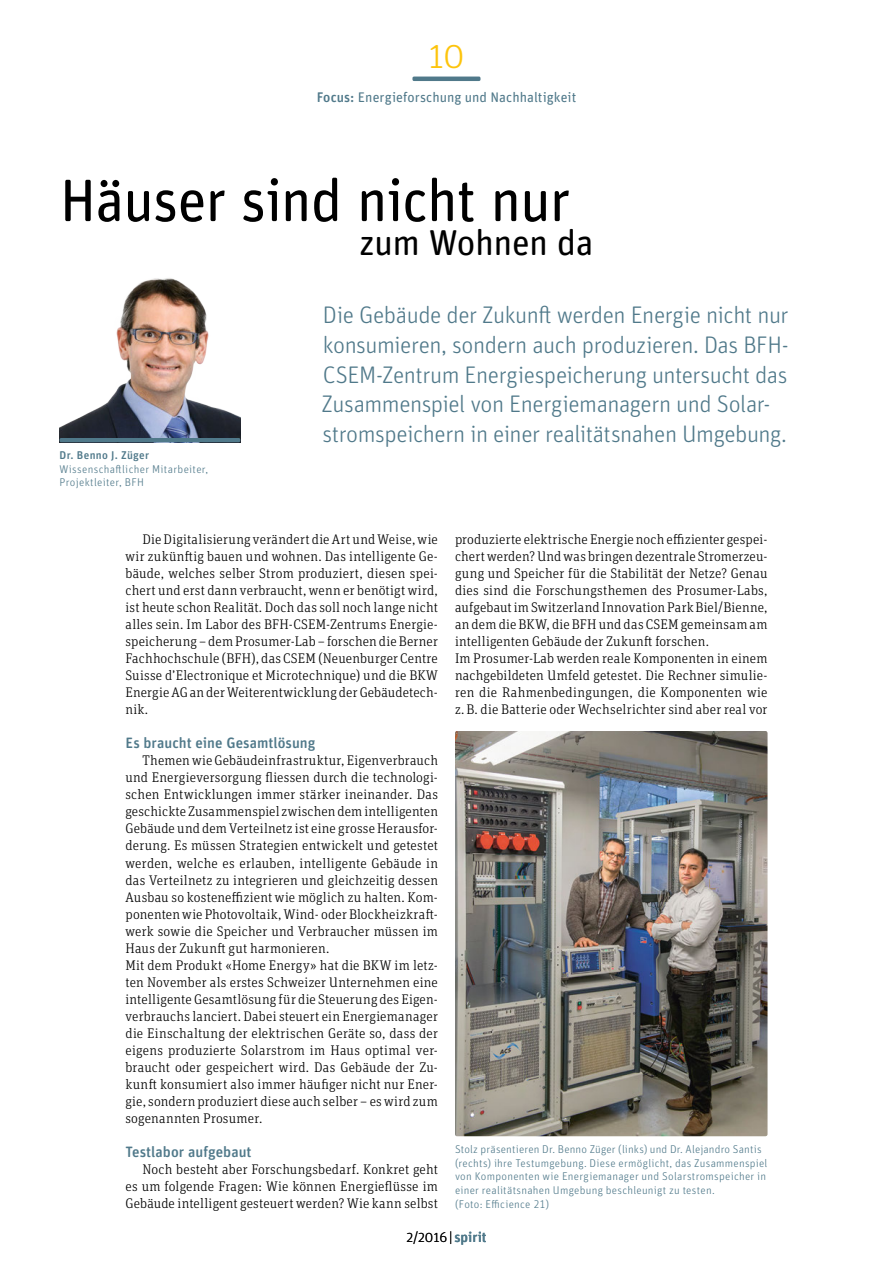
<style>
.page{position:relative;width:893px;height:1263px;background:#fff}
.page>*{position:absolute;margin:0;border:0;box-sizing:border-box;transform-origin:0 0}
.t1{font:60px "Unit Rounded Pro";letter-spacing:-.02em;color:#000}
.t2{font:36px "Unit Rounded Pro";letter-spacing:-.02em;color:#000}
.t3{font:300 36px "Unit Rounded Pro";color:#fdc40c}
.t4{font:300 24px/29.7px "Unit Rounded Pro";letter-spacing:-.02em;color:#50798a}
.t5{font:500 15px "Unit Rounded Pro";color:#50798a}
.t6{font:300 14.25px "Unit Rounded Pro";color:#000}
.t7{font:300 13.95px/17px "Unit Slab Pro";letter-spacing:.015em;color:#000;text-align:justify}
.t8{font:13.95px "Unit Rounded Pro";color:#50798a}
.t9{font:300 11.25px/13.6px "Unit Rounded Pro";letter-spacing:.025em;color:#50798a}
.t10{font:500 11.25px "Unit Rounded Pro";letter-spacing:.03em;color:#50798a}
.s1{font-weight:500}
.s2{font-weight:500;color:#50798a}
</style>
<div class="page">
<hr style="left:412px;top:77px;width:68px;height:4px;background:#50798a;border-radius:2px">
<img style="left:60px;top:278px;width:180px;height:160px">
<hr style="left:60px;top:438px;width:180px;height:4px;background:#50798a;border-radius:2px">
<img style="left:455px;top:731px;width:312px;height:405px">
<h2 class="t3" style="left:428px;top:33px;width:38px">10</h2>
<p class="t8" style="left:317px;top:88px;width:261px"><span class="s1">Focus:</span> Energieforschung und Nachhaltigkeit</p>
<h1 class="t1" style="left:60px;top:159px;width:513px">Häuser sind nicht nur</h1>
<h2 class="t2" style="left:359px;top:218px;width:236px">zum Wohnen da</h2>
<p class="t10" style="left:60px;top:447px;width:91px">Dr. Benno J. Züger</p>
<p class="t9" style="left:60px;top:462px;width:150px">Wissenschaftlicher Mitarbeiter,<br>Projektleiter, BFH</p>
<p class="t4" style="left:322px;top:300px;width:469px">Die Gebäude der Zukunft werden Energie nicht nur konsumieren, sondern auch produzieren. Das BFH-CSEM-Zentrum Energiespeicherung untersucht das Zusammenspiel von Energiemanagern und Solar&shy;stromspeichern in einer realitätsnahen Umgebung.</p>
<p class="t7" style="left:125px;top:531px;width:314px;text-indent:17px">Die Digitalisierung verändert die Art und Weise, wie wir zukünftig bauen und wohnen. Das intelligente Ge&shy;bäude, welches selber Strom produziert, diesen spei&shy;chert und erst dann verbraucht, wenn er benötigt wird, ist heute schon Realität. Doch das soll noch lange nicht alles sein. Im Labor des BFH-CSEM-Zentrums Energie&shy;speicherung – dem Prosumer-Lab – forschen die Berner Fachhochschule (BFH), das CSEM (Neuenburger Centre Suisse d’Electronique et Microtechnique) und die BKW Energie AG an der Weiterentwicklung der Gebäudetech&shy;nik.</p>
<p class="t5" style="left:125px;top:733px;width:192px">Es braucht eine Gesamtlösung</p>
<p class="t7" style="left:125px;top:752px;width:314px;text-align:left;text-indent:17px">Themen wie Gebäudeinfrastruktur, Eigenverbrauch und Energieversorgung fliessen durch die technologi&shy;schen Entwicklungen immer stärker ineinander. Das geschickte Zusammenspiel zwischen dem intelligenten Gebäude und dem Verteilnetz ist eine grosse Herausfor&shy;derung. Es müssen Strategien entwickelt und getestet werden, welche es erlauben, intelligente Gebäude in das Verteilnetz zu integrieren und gleichzeitig dessen Ausbau so kosteneffizient wie möglich zu halten. Kom&shy;ponenten wie Photovoltaik, Wind- oder Blockheizkraft&shy;werk sowie die Speicher und Verbraucher müssen im Haus der Zukunft gut harmonieren.<br>Mit dem Produkt «Home Energy» hat die BKW im letz&shy;ten November als erstes Schweizer Unternehmen eine intelligente Gesamtlösung für die Steuerung des Eigen&shy;verbrauchs lanciert. Dabei steuert ein Energiemanager die Einschaltung der elektrischen Geräte so, dass der eigens produzierte Solarstrom im Haus optimal ver&shy;braucht oder gespeichert wird. Das Gebäude der Zu&shy;kunft konsumiert also immer häufiger nicht nur Ener&shy;gie, sondern produziert diese auch selber – es wird zum sogenannten Prosumer.</p>
<p class="t5" style="left:125px;top:1141px;width:128px">Testlabor aufgebaut</p>
<p class="t7" style="left:125px;top:1160px;width:314px;text-indent:17px">Noch besteht aber Forschungsbedarf. Konkret geht es um folgende Fragen: Wie können Energieflüsse im Gebäude intelligent gesteuert werden? Wie kann selbst</p>
<p class="t7" style="left:455px;top:531px;width:314px;text-align:left">produzierte elektrische Energie noch effizienter gespei&shy;chert werden? Und was bringen dezentrale Stromerzeu&shy;gung und Speicher für die Stabilität der Netze? Genau dies sind die Forschungsthemen des Prosumer-Labs, aufgebaut im Switzerland Innovation Park Biel/Bienne, an dem die BKW, die BFH und das CSEM gemeinsam am intelligenten Gebäude der Zukunft forschen.<br>Im Prosumer-Lab werden reale Komponenten in einem nachgebildeten Umfeld getestet. Die Rechner simulie&shy;ren die Rahmenbedingungen, die Komponenten wie z.B. die Batterie oder Wechselrichter sind aber real vor</p>
<p class="t9" style="left:455px;top:1142px;width:314px">Stolz präsentieren Dr. Benno Züger (links) und Dr. Alejandro Santis (rechts) ihre Testumgebung. Diese ermöglicht, das Zusammenspiel von Komponenten wie Energiemanager und Solarstromspeicher in einer realitätsnahen Umgebung beschleunigt zu testen.<br>(Foto: Efficience 21)</p>
<p class="t6" style="left:406px;top:1228px;width:82px">2/2016| <span class="s2">spirit</span></p>
</div>
